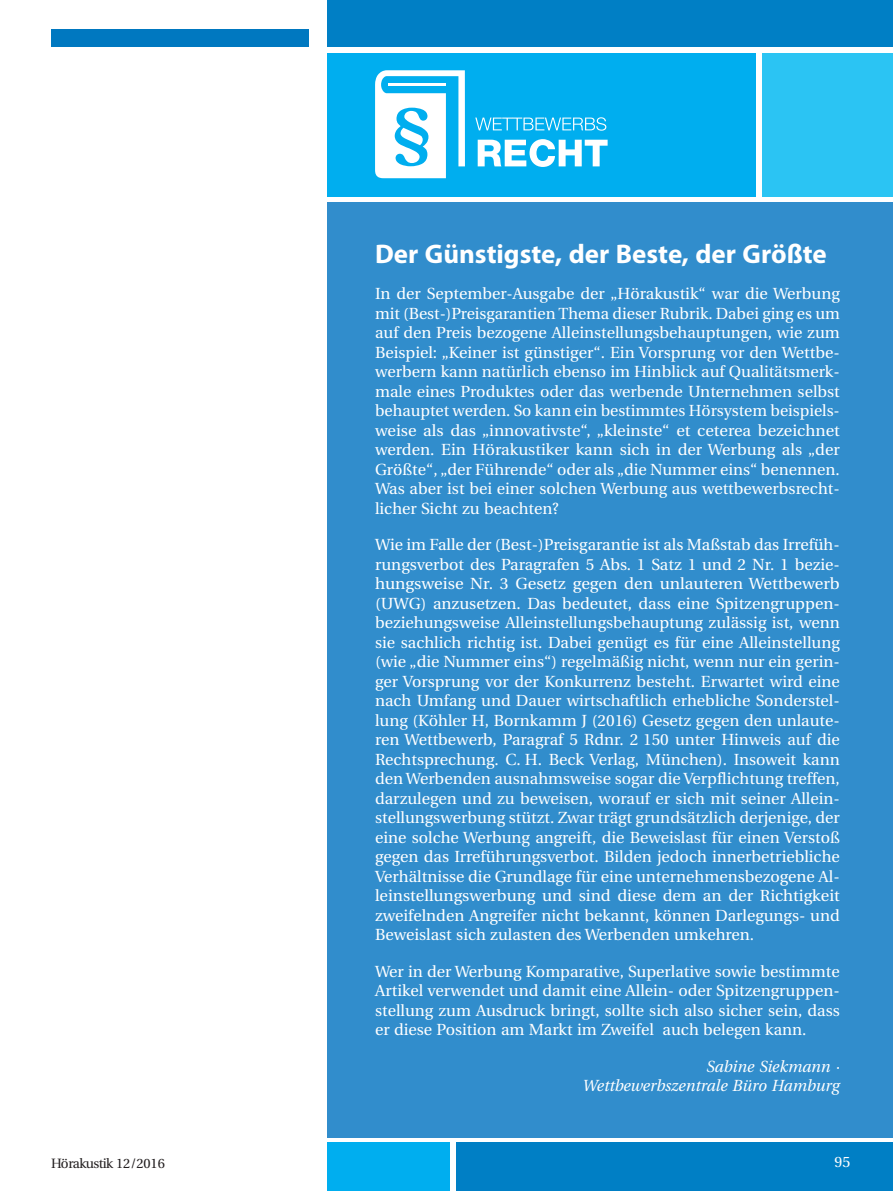
<style>
.page{position:relative;width:893px;height:1191px;background:#fff}
.page>*{position:absolute;margin:0;border:0;box-sizing:border-box;transform-origin:0 0}
._5__Text_2spaltig_Bl{font:700 27px "Myriad Pro";color:#fff}
._5__Text_2spaltig_Bl-2{font:16.05px/19.5px "Utopia";color:#fff;text-align:justify}
._5__Text_2spaltig_Bl-3{font:italic 16.05px/19.5px "Utopia";color:#fff;text-align:right}
.t1{font:15px "Utopia";color:#fff}
.t2{font:13.5px "Utopia";letter-spacing:-.03em;color:#231f20}
</style>
<div class="page">
<div style="left:51px;top:29px;width:257px;height:18px;background:#0078c0"></div>
<div style="left:328px;top:202px;width:565px;height:935px;background:#318dcc"></div>
<div style="left:762px;top:53px;width:131px;height:143px;background:#2bc4f3"></div>
<div style="left:327px;top:53px;width:429px;height:143px;background:#00aeef"></div>
<div style="left:327px;top:1142px;width:123px;height:49px;background:#00aeef"></div>
<svg style="left:475px;top:117px;width:131px;height:14px"></svg>
<svg style="left:478px;top:139px;width:130px;height:28px"></svg>
<svg style="left:375px;top:70px;width:90px;height:108px"></svg>
<hr style="left:388px;top:83px;width:58px;height:3px;background:#fff">
<div style="left:457px;top:1142px;width:436px;height:49px;background:#007fc5"></div>
<div style="left:328px;top:0;width:565px;height:47px;background:#007fc5"></div>
<p class="_5__Text_2spaltig_Bl" style="left:375px;top:236px;width:453px">Der Günstigste, der Beste, der Größte</p>
<p class="_5__Text_2spaltig_Bl-2" style="left:375px;top:284px;width:466px">In der September-Ausgabe der „Hörakustik“ war die Werbung mit (Best-)Preisgarantien Thema dieser Rubrik. Dabei ging es um auf den Preis bezogene Alleinstellungsbehauptungen, wie zum Beispiel: „Keiner ist günstiger“. Ein Vorsprung vor den Wettbe&shy;werbern kann natürlich ebenso im Hinblick auf Qualitätsmerk&shy;male eines Produktes oder das werbende Unternehmen selbst behauptet werden. So kann ein bestimmtes Hörsystem beispiels&shy;weise als das „innovativste“, „kleinste“ et ceterea bezeichnet werden. Ein Hörakustiker kann sich in der Werbung als „der Größte“, „der Führende“ oder als „die Nummer eins“ benennen.<br>Was aber ist bei einer solchen Werbung aus wettbewerbsrecht&shy;licher Sicht zu beachten?</p>
<p class="_5__Text_2spaltig_Bl-2" style="left:375px;top:535px;width:466px">Wie im Falle der (Best-)Preisgarantie ist als Maßstab das Irrefüh&shy;rungsverbot des Paragrafen 5 Abs. 1 Satz 1 und 2 Nr. 1 bezie&shy;hungsweise Nr. 3 Gesetz gegen den unlauteren Wettbewerb (UWG) anzusetzen. Das bedeutet, dass eine Spitzengruppen&shy;beziehungsweise Alleinstellungsbehauptung zulässig ist, wenn sie sachlich richtig ist. Dabei genügt es für eine Alleinstellung (wie „die Nummer eins“) regelmäßig nicht, wenn nur ein gerin&shy;ger Vorsprung vor der Konkurrenz besteht. Erwartet wird eine nach Umfang und Dauer wirtschaftlich erhebliche Sonderstel&shy;lung (Köhler H, Bornkamm J (2016) Gesetz gegen den unlaute&shy;ren Wettbewerb, Paragraf 5 Rdnr. 2 150 unter Hinweis auf die Rechtsprechung. C. H. Beck Verlag, München). Insoweit kann den Werbenden ausnahmsweise sogar die Verpflichtung treffen, darzulegen und zu beweisen, worauf er sich mit seiner Allein&shy;stellungswerbung stützt. Zwar trägt grundsätzlich derjenige, der eine solche Werbung angreift, die Beweislast für einen Verstoß gegen das Irreführungsverbot. Bilden jedoch innerbetriebliche Verhältnisse die Grundlage für eine unternehmensbezogene Al&shy;leinstellungswerbung und sind diese dem an der Richtigkeit zweifelnden Angreifer nicht bekannt, können Darlegungs- und Beweislast sich zulasten des Werbenden umkehren.</p>
<p class="_5__Text_2spaltig_Bl-2" style="left:375px;top:962px;width:466px">Wer in der Werbung Komparative, Superlative sowie bestimmte Artikel verwendet und damit eine Allein- oder Spitzengruppen&shy;stellung zum Ausdruck bringt, sollte sich also sicher sein, dass er diese Position am Markt im Zweifel auch belegen kann.</p>
<p class="_5__Text_2spaltig_Bl-3" style="left:583px;top:1057px;width:258px">Sabine Siekmann ·<br>Wettbewerbszentrale Büro Hamburg</p>
<p class="t2" style="left:51px;top:1155px;width:115px">Hörakustik 12/2016</p>
<p class="t1" style="left:834px;top:1153px;width:17px">95</p>
</div>
